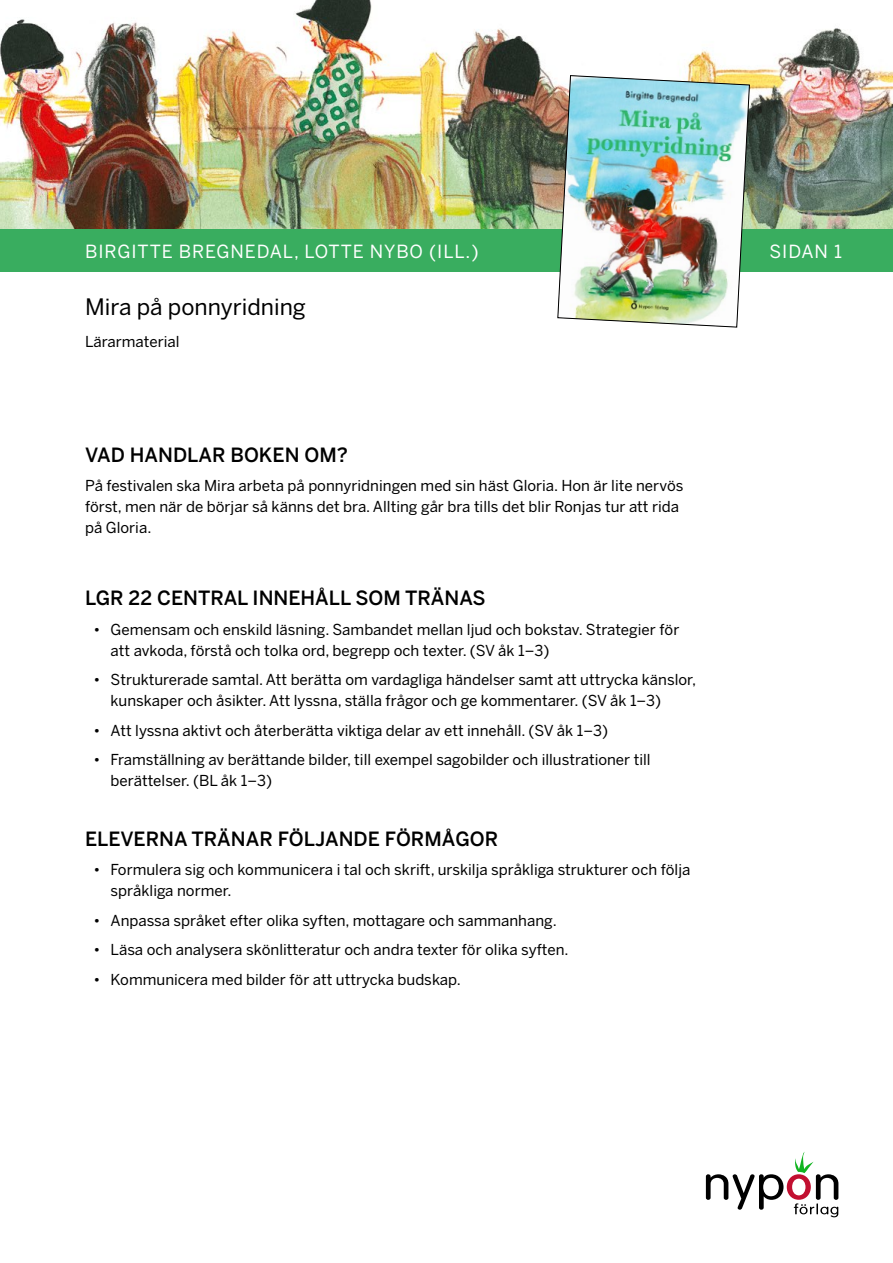
<style>
.page{position:relative;width:893px;height:1263px;background:#fff}
.page>*{position:absolute;margin:0;border:0;box-sizing:border-box;transform-origin:0 0}
.t1{font:22.5px "Benton Sans";color:#000}
.t2{font:500 19.5px "Benton Sans";color:#000}
.t3{font:18px "Benton Sans";letter-spacing:.05em;color:#fff}
.t4{font:15px/21px "Benton Sans";color:#000}
</style>
<div class="page">
<svg style="left:706px;top:1152px;width:132px;height:65px"></svg>
<img style="left:0;top:0;width:893px;height:230px">
<div style="left:0;top:230px;width:893px;height:42px;background:#39ad5f"></div>
<img style="left:557px;top:75px;width:193px;height:253px">
<p class="t3" style="left:85px;top:241px;width:395px">BIRGITTE BREGNEDAL, LOTTE NYBO (ILL.)</p>
<p class="t3" style="left:769px;top:241px;width:74px">SIDAN 1</p>
<h1 class="t1" style="left:85px;top:294px;width:222px">Mira på ponnyridning</h1>
<p class="t4" style="left:85px;top:331px;width:96px">Lärarmaterial</p>
<h2 class="t2" style="left:85px;top:443px;width:264px">VAD HANDLAR BOKEN OM?</h2>
<p class="t4" style="left:85px;top:476px;width:600px">På festivalen ska Mira arbeta på ponnyridningen med sin häst Gloria. Hon är lite nervös först, men när de börjar så känns det bra. Allting går bra tills det blir Ronjas tur att rida på Gloria.</p>
<h2 class="t2" style="left:85px;top:587px;width:402px">LGR 22 CENTRAL INNEHÅLL SOM TRÄNAS</h2>
<p class="t4" style="left:111px;top:619px;width:570px;text-indent:-17px">• Gemensam och enskild läsning. Sambandet mellan ljud och bokstav. Strategier för att avkoda, förstå och tolka ord, begrepp och texter. (SV åk 1–3)</p>
<p class="t4" style="left:111px;top:670px;width:587px;text-indent:-17px">• Strukturerade samtal. Att berätta om vardagliga händelser samt att uttrycka känslor, kunskaper och åsikter. Att lyssna, ställa frågor och ge kommentarer. (SV åk 1–3)</p>
<p class="t4" style="left:94px;top:720px;width:516px">• Att lyssna aktivt och återberätta viktiga delar av ett innehåll. (SV åk 1–3)</p>
<p class="t4" style="left:111px;top:750px;width:542px;text-indent:-17px">• Framställning av berättande bilder, till exempel sagobilder och illustrationer till berättelser. (BL åk 1–3)</p>
<h2 class="t2" style="left:85px;top:827px;width:415px">ELEVERNA TRÄNAR FÖLJANDE FÖRMÅGOR</h2>
<p class="t4" style="left:111px;top:859px;width:581px;text-indent:-17px">• Formulera sig och kommunicera i tal och skrift, urskilja språkliga strukturer och följa språkliga normer.</p>
<p class="t4" style="left:94px;top:910px;width:465px">• Anpassa språket efter olika syften, mottagare och sammanhang.</p>
<p class="t4" style="left:94px;top:939px;width:476px">• Läsa och analysera skönlitteratur och andra texter för olika syften.</p>
<p class="t4" style="left:94px;top:969px;width:369px">• Kommunicera med bilder för att uttrycka budskap.</p>
</div>
